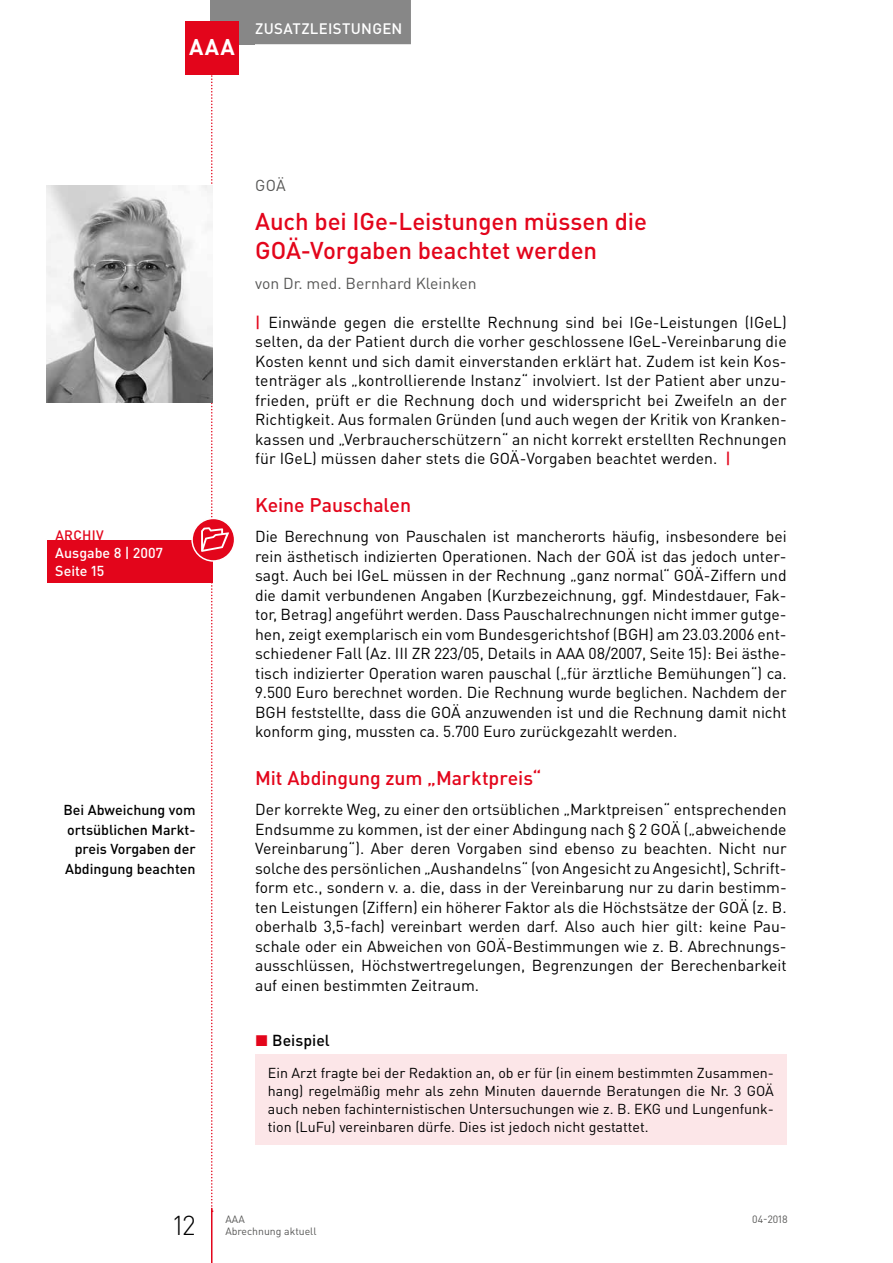
<style>
.page{position:relative;width:893px;height:1263px;background:#fff}
.page>*{position:absolute;margin:0;border:0;box-sizing:border-box;transform-origin:0 0}
.t1{font:300 27px "DIN Pro";color:#000}
.t2{font:500 24px/28.5px "DIN Pro";letter-spacing:-.005em;color:#e3051b}
.t3{font:700 22.5px "DIN Pro";color:#fff}
.t4{font:500 19.5px "DIN Pro";color:#e3051b}
.t5{font:15.75px/19.5px "DIN Pro";color:#000;text-align:justify}
.t6{font:15.75px "DIN Pro";color:#575756}
.t7{font:500 15.75px "DIN Pro";color:#000}
.t8{font:500 15px "DIN Pro";letter-spacing:.02em;color:#fff}
.t9{font:14.25px/18px "DIN Pro";color:#000;text-align:justify}
.t10{font:500 14.25px/19.5px "DIN Pro";color:#000;text-align:right}
.t11{font:500 14.25px/17.2px "DIN Pro";color:#fff}
.t12{font:500 13.5px "DIN Pro";color:#e3051b}
.t13{font:10.5px "DIN Pro";color:#575756}
.s1{font-weight:500;color:#e3051b}
.s2{color:#e3051b}
</style>
<div class="page">
<div style="left:210px;top:0;width:45px;height:44px;background:#878787"></div>
<hr style="left:211px;top:1208px;width:1px;height:55px;background:#e3051b">
<div style="left:247px;top:0;width:164px;height:44px;background:#878787"></div>
<div style="left:185px;top:21px;width:54px;height:53px;background:#e3051b"></div>
<div style="left:255px;top:1054px;width:532px;height:91px;background:#fce6e8"></div>
<img style="left:47px;top:185px;width:154px;height:217px">
<div style="left:47px;top:540px;width:166px;height:43px;background:#e3051b"></div>
<svg style="left:192px;top:518px;width:43px;height:43px"></svg>
<div style="left:191px;top:518px;width:44px;height:44px;border:2px solid #fff;border-radius:50%"></div>
<svg style="left:201px;top:74px;width:28px;height:1138px"></svg>
<h3 class="t3" style="left:189px;top:32px;width:47px">AAA</h3>
<p class="t8" style="left:255px;top:18px;width:149px">Zusatzleistungen</p>
<p class="t12" style="left:55px;top:526px;width:50px">ARCHIV</p>
<p class="t11" style="left:55px;top:544px;width:109px">Ausgabe 8 | 2007<br>Seite 15</p>
<p class="t10" style="left:63px;top:800px;width:134px">Bei Abweichung vom ortsüblichen Markt&shy;preis Vorgaben der<br>Abdingung beachten</p>
<p class="t6" style="left:255px;top:175px;width:32px">GOÄ</p>
<h2 class="t2" style="left:255px;top:206px;width:393px">Auch bei IGe-Leistungen müssen die<br>GOÄ-Vorgaben beachtet werden</h2>
<p class="t6" style="left:255px;top:272px;width:223px">von Dr. med. Bernhard Kleinken</p>
<p class="t5" style="left:255px;top:312px;width:533px"><span class="s1">|</span> Einwände gegen die erstellte Rechnung sind bei IGe-Leistungen (IGeL) selten, da der Patient durch die vorher geschlossene IGeL-Vereinbarung die Kosten kennt und sich damit einverstanden erklärt hat. Zudem ist kein Kos&shy;tenträger als „kontrollierende Instanz“ involviert. Ist der Patient aber unzu&shy;frieden, prüft er die Rechnung doch und widerspricht bei Zweifeln an der Richtigkeit. Aus formalen Gründen (und auch wegen der Kritik von Kranken&shy;kassen und „Verbraucherschützern“ an nicht korrekt erstellten Rechnungen für IGeL) müssen daher stets die GOÄ-Vorgaben beachtet werden. <span class="s1">|</span></p>
<p class="t4" style="left:255px;top:492px;width:157px">Keine Pauschalen</p>
<p class="t5" style="left:255px;top:526px;width:533px">Die Berechnung von Pauschalen ist mancherorts häufig, insbesondere bei rein ästhetisch indizierten Operationen. Nach der GOÄ ist das jedoch unter&shy;sagt. Auch bei IGeL müssen in der Rechnung „ganz normal“ GOÄ-Ziffern und die damit verbundenen Angaben (Kurzbezeichnung, ggf. Mindestdauer, Fak&shy;tor, Betrag) angeführt werden. Dass Pauschalrechnungen nicht immer gutge&shy;hen, zeigt exemplarisch ein vom Bundesgerichtshof (BGH) am 23.03.2006 ent&shy;schiedener Fall (Az. III ZR 223/05, Details in AAA 08/2007, Seite 15): Bei ästhe&shy;tisch indizierter Operation waren pauschal („für ärztliche Bemühungen“) ca.<br>9.500 Euro berechnet worden. Die Rechnung wurde beglichen. Nachdem der BGH feststellte, dass die GOÄ anzuwenden ist und die Rechnung damit nicht konform ging, mussten ca. 5.700 Euro zurückgezahlt werden.</p>
<p class="t4" style="left:255px;top:765px;width:288px">Mit Abdingung zum „Marktpreis“</p>
<p class="t5" style="left:255px;top:799px;width:533px">Der korrekte Weg, zu einer den ortsüblichen „Marktpreisen“ entsprechenden Endsumme zu kommen, ist der einer Abdingung nach § 2 GOÄ („abweichende Vereinbarung“). Aber deren Vorgaben sind ebenso zu beachten. Nicht nur solche des persönlichen „Aushandelns“ (von Angesicht zu Angesicht), Schrift&shy;form etc., sondern v. a. die, dass in der Vereinbarung nur zu darin bestimm&shy;ten Leistungen (Ziffern) ein höherer Faktor als die Höchstsätze der GOÄ (z. B. oberhalb 3,5-fach) vereinbart werden darf. Also auch hier gilt: keine Pau&shy;schale oder ein Abweichen von GOÄ-Bestimmungen wie z. B. Abrechnungs&shy;ausschlüssen, Höchstwertregelungen, Begrenzungen der Berechenbarkeit auf einen bestimmten Zeitraum.</p>
<p class="t7" style="left:255px;top:1029px;width:76px"><span class="s2">◼</span> Beispiel</p>
<p class="t9" style="left:268px;top:1063px;width:508px">Ein Arzt fragte bei der Redaktion an, ob er für (in einem bestimmten Zusammen&shy;hang) regelmäßig mehr als zehn Minuten dauernde Beratungen die Nr. 3 GOÄ auch neben fachinternistischen Untersuchungen wie z. B. EKG und Lungenfunk&shy;tion (LuFu) vereinbaren dürfe. Dies ist jedoch nicht gestattet.</p>
<h1 class="t1" style="left:173px;top:1207px;width:24px">12</h1>
<p class="t13" style="left:225px;top:1212px;width:21px">AAA</p>
<p class="t13" style="left:752px;top:1212px;width:37px">04-2018</p>
<p class="t13" style="left:225px;top:1224px;width:93px">Abrechnung aktuell</p>
</div>
